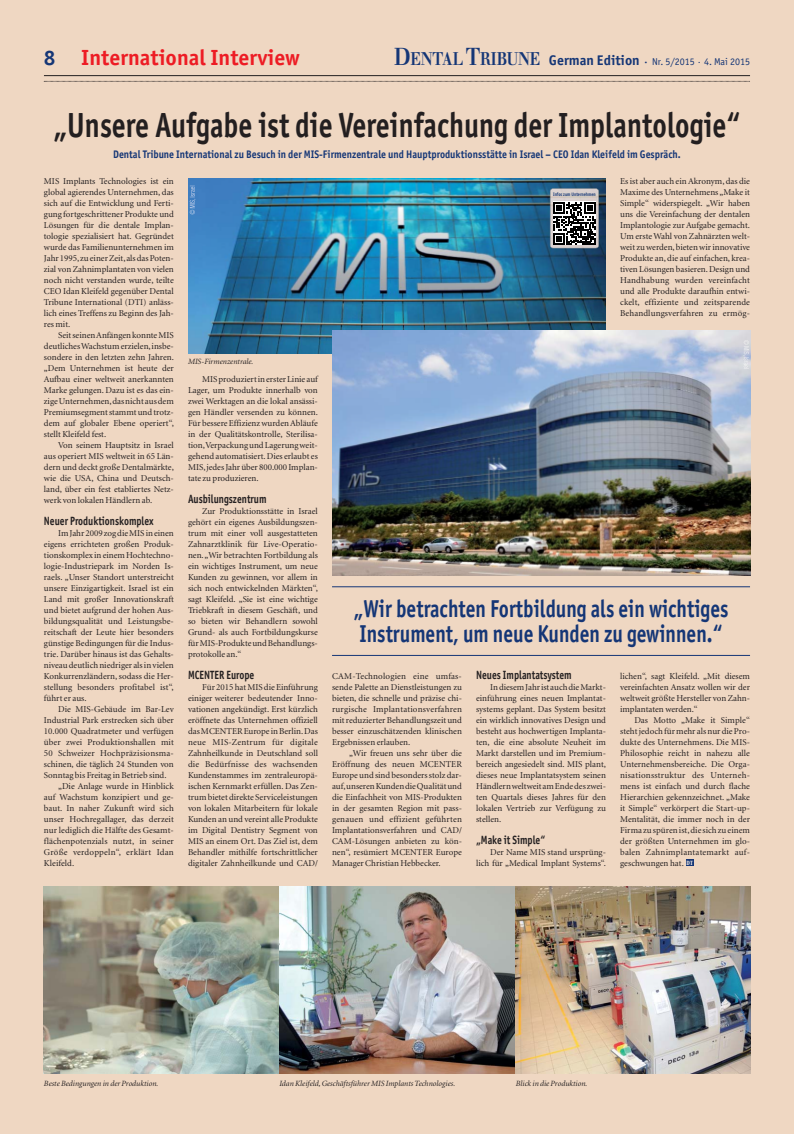
<style>
.page{position:relative;width:794px;height:1134px;background:#efd7c2}
.page>*{position:absolute;margin:0;border:0;box-sizing:border-box;transform-origin:0 0}
.t1{font:700 35px "Officina Sans";color:#231f20;scale:.8 1}
.t2{font:700 24.5px/25px "Officina Sans";color:#153676;scale:.8 1}
.t3{font:700 22px "Officina Sans";color:#ed1c24}
.t4{font:700 12px "Officina Sans";color:#231f20;scale:.8 1}
.t5{font:700 11px "Officina Sans";color:#153676;scale:.9 1}
.t6{font:10px "Officina Sans";color:#153676}
.t7{font:9px/11px "Minion";color:#231f20;text-align:justify}
.t8{font:9px "Minion";letter-spacing:.02em;color:#231f20}
.t9{font:italic 8px "Minion";color:#231f20}
.t10{font:700 5px "Officina Sans";color:#153676;scale:.84 1}
.s1{font-size:21px;color:#153676}
.s2{font-family:"Walbaum Bold Os F";font-size:24px}
.s3{font-family:"Walbaum Bold Os F";font-size:18px}
.s4{font-weight:700;font-size:14px}
.s5{font-size:14px}
</style>
<div class="page">
<hr style="left:44px;top:75px;width:706px;height:1px;background:#231f20">
<svg style="left:44px;top:81px;width:706px;height:1px"></svg>
<div style="left:686px;top:859px;width:7px;height:7px;background:#153676"></div>
<img style="left:44px;top:887px;width:234px;height:187px">
<img style="left:280px;top:887px;width:235px;height:187px">
<img style="left:515px;top:887px;width:235px;height:187px">
<img style="left:188px;top:178px;width:418px;height:175px">
<img style="left:332px;top:330px;width:418px;height:246px">
<img style="left:742px;top:340px;width:7px;height:29px">
<img style="left:190px;top:186px;width:6px;height:28px">
<hr style="left:332px;top:587px;width:418px;height:1px;background:#153676">
<hr style="left:332px;top:655px;width:418px;height:1px;background:#153676">
<img style="left:550px;top:189px;width:48px;height:59px">
<div style="left:550px;top:188px;width:49px;height:60px;border:1px solid #939598;border-radius:3px"></div>
<svg style="left:553px;top:202px;width:42px;height:42px;background:#5d5d5d"></svg>
<h3 class="t3" style="left:44px;top:49px;width:257px"><span class="s1">8</span> International Interview</h3>
<p class="t6" style="left:394px;top:58px;width:357px"><span class="s2">D</span><span class="s3">ENTAL</span> <span class="s2">T</span><span class="s3">RIBUNE</span> <span class="s4">German Edition</span> <span class="s5">·</span> Nr. 5/2015 · 4. Mai 2015</p>
<h1 class="t1" style="left:53px;top:111px;width:860px">„Unsere Aufgabe ist die Vereinfachung der Implantologie“</h1>
<p class="t5" style="left:113px;top:150px;width:632px">Dental Tribune International zu Besuch in der MIS-Firmenzentrale und Hauptproduktionsstätte in Israel – CEO Idan Kleifeld im Gespräch.</p>
<p class="t7" style="left:44px;top:176px;width:131px">MIS Implants Technologies ist ein global agierendes Unternehmen, das sich auf die Entwicklung und Ferti&shy;gung fortgeschrittener Produkte und Lösungen für die dentale Implan - tologie spezialisiert hat. Gegründet wurde das Familienunternehmen im Jahr 1995, zu einer Zeit, als das Poten&shy;zial von Zahnimplantaten von vielen noch nicht verstanden wurde, teilte CEO Idan Kleifeld gegenüber Dental Tribune International (DTI) anläss&shy;lich eines Treffens zu Beginn des Jah&shy;res mit.</p>
<p class="t7" style="left:44px;top:330px;width:131px;text-indent:14px">Seit seinen Anfängen konnte MIS deutliches Wachstum erzielen, insbe&shy;sondere in den letzten zehn Jahren. „Dem Unternehmen ist heute der Aufbau einer weltweit anerkannten Marke gelungen. Dazu ist es das ein&shy;zige Unternehmen, das nicht aus dem Premiumsegment stammt und trotz&shy;dem auf globaler Ebene operiert“, stellt Kleifeld fest.</p>
<p class="t7" style="left:44px;top:440px;width:131px;text-indent:14px">Von seinem Hauptsitz in Israel aus operiert MIS weltweit in 65 Län&shy;dern und deckt große Dentalmärkte, wie die USA, China und Deutsch&shy;land, über ein fest etabliertes Netz&shy;werk von lokalen Händlern ab.</p>
<h3 class="t4" style="left:44px;top:516px;width:138px">Neuer Produktionskomplex</h3>
<p class="t7" style="left:44px;top:528px;width:131px;text-indent:14px">Im Jahr 2009 zog die MIS in einen eigens errichteten großen Produk&shy;tionskomplex in einem Hochtechno&shy;logie-Industriepark im Norden Is&shy;raels. „Unser Standort unterstreicht unsere Einzigartigkeit. Israel ist ein Land mit großer Innovationskraft und bietet aufgrund der hohen Aus&shy;bildungsqualität und Leistungsbe&shy;reitschaft der Leute hier besonders günstige Bedingungen für die Indus&shy;trie. Darüber hinaus ist das Gehalts&shy;niveau deutlich niedriger als in vielen Konkurrenzländern, sodass die Her&shy;stellung besonders profitabel ist“, führt er aus.</p>
<p class="t7" style="left:58px;top:704px;width:117px">Die MIS-Gebäude im Bar-Lev</p>
<p class="t7" style="left:44px;top:715px;width:131px">Industrial Park erstrecken sich über</p>
<p class="t7" style="left:44px;top:726px;width:131px">10.000 Quadratmeter und verfügen</p>
<p class="t7" style="left:44px;top:737px;width:131px">über zwei Produktionshallen mit</p>
<p class="t8" style="left:44px;top:750px;width:131px">50 Schweizer Hochpräzisionsma-</p>
<p class="t7" style="left:44px;top:759px;width:131px">schinen, die täglich 24 Stunden von</p>
<p class="t7" style="left:44px;top:770px;width:124px">Sonntag bis Freitag in Betrieb sind.</p>
<p class="t7" style="left:58px;top:781px;width:117px">„Die Anlage wurde in Hinblick</p>
<p class="t7" style="left:44px;top:792px;width:131px">auf Wachstum konzipiert und ge-</p>
<p class="t7" style="left:44px;top:803px;width:131px">baut. In naher Zukunft wird sich</p>
<p class="t7" style="left:44px;top:814px;width:131px">unser Hochregallager, das derzeit</p>
<p class="t7" style="left:44px;top:825px;width:131px">nur lediglich die Hälfte des Gesamt -</p>
<p class="t7" style="left:44px;top:836px;width:131px">flächenpotenzials nutzt, in seiner</p>
<p class="t8" style="left:44px;top:849px;width:131px">Größe verdoppeln“, erklärt Idan</p>
<p class="t7" style="left:44px;top:858px;width:32px">Kleifeld.</p>
<p class="t9" style="left:188px;top:359px;width:67px">MIS-Firmenzentrale.</p>
<p class="t10" style="left:553px;top:193px;width:52px">Infos zum Unternehmen</p>
<p class="t7" style="left:620px;top:176px;width:131px">Es ist aber auch ein Akronym, das die Maxime des Unternehmens „Make it Simple“ widerspiegelt. „Wir haben uns die Vereinfachung der dentalen Implantologie zur Aufgabe gemacht.<br>Um erste Wahl von Zahnärzten welt&shy;weit zu werden, bieten wir innovative Produkte an, die auf einfachen, krea&shy;tiven Lösungen basieren. Design und Handhabung wurden vereinfacht und alle Produkte daraufhin entwi&shy;ckelt, effiziente und zeitsparende Behandlungsverfahren zu ermög-</p>
<p class="t7" style="left:188px;top:374px;width:131px;text-indent:14px">MIS produziert in erster Linie auf Lager, um Produkte innerhalb von zwei Werktagen an die lokal ansässi&shy;gen Händler versenden zu können.<br>Für bessere Effizienz wurden Abläufe in der Qualitätskontrolle, Sterilisa&shy;tion, Verpackung und Lagerung weit&shy;gehend automatisiert. Dies erlaubt es MIS, jedes Jahr über 800.000 Implan&shy;tate zu produzieren.</p>
<h3 class="t4" style="left:188px;top:494px;width:100px">Ausbilungszentrum</h3>
<p class="t7" style="left:188px;top:506px;width:131px;text-indent:14px">Zur Produktionsstätte in Israel gehört ein eigenes Ausbildungszen&shy;trum mit einer voll ausgestatteten Zahnarztklinik für Live-Operatio&shy;nen. „Wir betrachten Fortbildung als ein wichtiges Instrument, um neue Kunden zu gewinnen, vor allem in sich noch entwickelnden Märkten“, sagt Kleifeld. „Sie ist eine wichtige Triebkraft in diesem Geschäft, und so bieten wir Behandlern sowohl Grund- als auch Fortbildungskurse für MIS-Produkte und Behandlungs&shy;protokolle an.“</p>
<h3 class="t4" style="left:188px;top:670px;width:84px">MCENTER Europe</h3>
<p class="t7" style="left:188px;top:682px;width:131px;text-indent:14px">Für 2015 hat MIS die Einführung einiger weiterer bedeutender Inno&shy;vationen angekündigt. Erst kürzlich eröffnete das Unternehmen offiziell das MCENTER Europe in Berlin. Das neue MIS-Zentrum für digitale Zahnheilkunde in Deutschland soll die Bedürfnisse des wachsenden Kundenstammes im zentraleuropä - ischen Kernmarkt erfüllen. Das Zen&shy;trum bietet direkte Serviceleistungen von lokalen Mitarbeitern für lokale Kunden an und vereint alle Produkte im Digital Dentistry Segment von MIS an einem Ort. Das Ziel ist, dem Behandler mithilfe fortschrittlicher digitaler Zahnheilkunde und CAD/</p>
<p class="t7" style="left:332px;top:671px;width:131px">CAM-Technologien eine umfas&shy;sende Palette an Dienstleistungen zu bieten, die schnelle und präzise chi - rurgische Implantationsverfahren mit reduzierter Behandlungszeit und besser einzuschätzenden klinischen Ergebnissen erlauben.</p>
<h2 class="t2" style="left:353px;top:598px;width:470px">„Wir betrachten Fortbildung als ein wichtiges<br>Instrument, um neue Kunden zu gewinnen.“</h2>
<h3 class="t4" style="left:476px;top:670px;width:121px">Neues Implantatsystem</h3>
<p class="t7" style="left:476px;top:682px;width:131px;text-indent:14px">In diesem Jahr ist auch die Markt&shy;einführung eines neuen Implantat&shy;systems geplant. Das System besitzt ein wirklich innovatives Design und besteht aus hochwertigen Implanta&shy;ten, die eine absolute Neuheit im Markt darstellen und im Premium&shy;bereich angesiedelt sind. MIS plant, dieses neue Implantatsystem seinen Händlern weltweit am Ende des zwei&shy;ten Quartals dieses Jahres für den lokalen Vertrieb zur Verfügung zu stellen.</p>
<h3 class="t4" style="left:476px;top:835px;width:88px">„Make it Simple“</h3>
<p class="t7" style="left:476px;top:847px;width:131px;text-align:right">Der Name MIS stand ursprüng&shy;lich für „Medical Implant Systems“.</p>
<p class="t7" style="left:620px;top:671px;width:131px">lichen“, sagt Kleifeld. „Mit diesem vereinfachten Ansatz wollen wir der weltweit größte Hersteller von Zahn - implantaten werden.“</p>
<p class="t7" style="left:620px;top:715px;width:131px;text-indent:14px">Das Motto „Make it Simple“ steht jedoch für mehr als nur die Pro&shy;dukte des Unternehmens. Die MIS-Philosophie reicht in nahezu alle Unternehmensbereiche. Die Orga&shy;nisationsstruktur des Unterneh&shy;mens ist einfach und durch flache Hierarchien gekennzeichnet. „Make it Simple“ verkörpert die Start-up-Mentalität, die immer noch in der Firma zu spüren ist, die sich zu einem der größten Unternehmen im glo - balen Zahnimplantatemarkt auf - geschwungen hat. <sup>DT</sup></p>
<p class="t7" style="left:332px;top:748px;width:131px;text-indent:17px">„Wir freuen uns sehr über die Eröffnung des neuen MCENTER Europe und sind besonders stolz dar&shy;auf, unseren Kunden die Qualität und die Einfachheit von MIS-Produkten in der gesamten Region mit pass - genauen und effizient geführten Implantationsverfahren und CAD/ CAM-Lösungen anbieten zu kön&shy;nen“, resümiert MCENTER Europe Manager Christian Hebbecker.</p>
<p class="t9" style="left:44px;top:1080px;width:116px">Beste Bedingungen in der Produktion.</p>
<p class="t9" style="left:279px;top:1080px;width:177px">Idan Kleifeld, Geschäftsführer MIS Implants Technologies.</p>
<p class="t9" style="left:516px;top:1080px;width:73px">Blick in die Produktion.</p>
</div>
